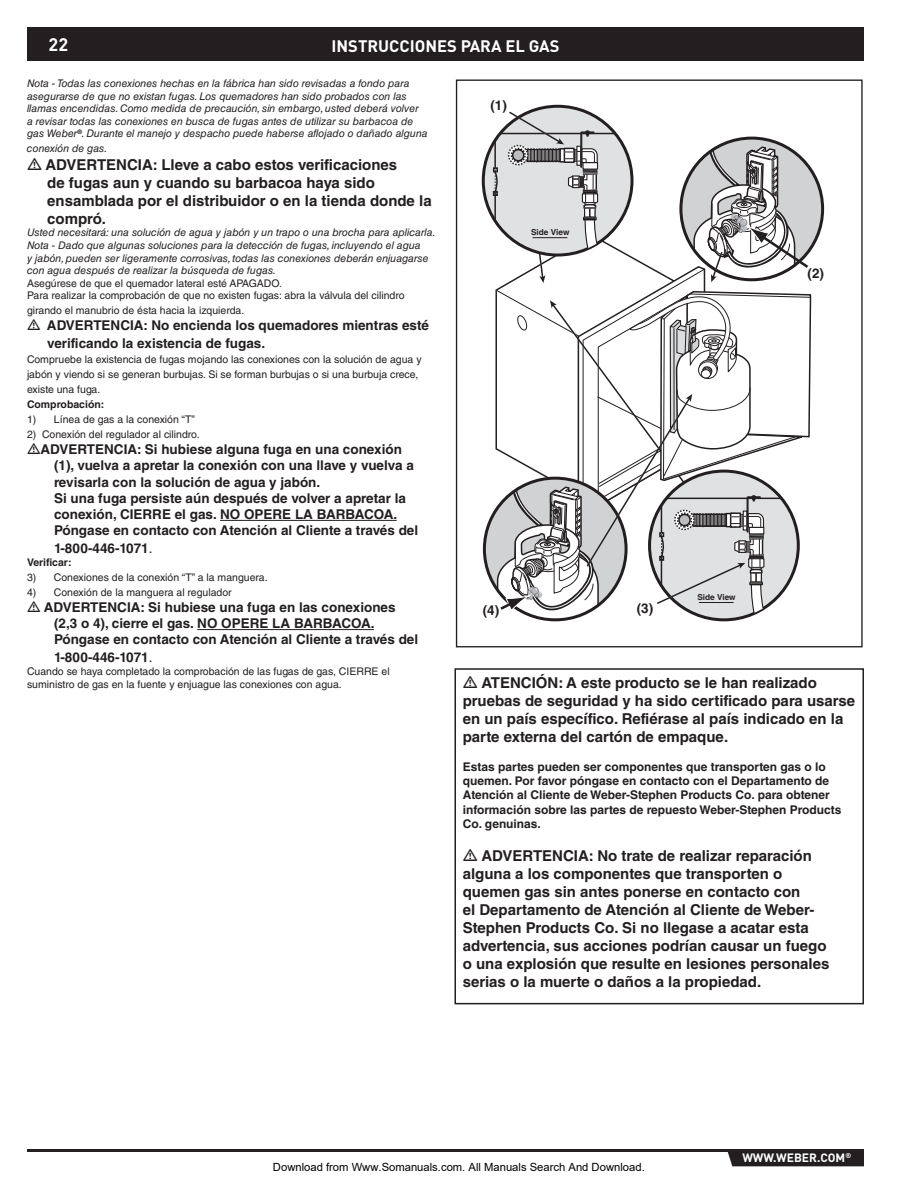
<style>
.page{position:relative;width:918px;height:1188px;background:#fff}
.page>*{position:absolute;margin:0;border:0;box-sizing:border-box;transform-origin:0 0}
.t1{font:18px "DI Nkerned";color:#fff}
.t2{font:16.5px "DI Nkerned";color:#fff}
.t3{font:700 15px/18px "Helvetica LT Std";color:#231f20}
.t4{font:700 13.5px/16.2px "Helvetica LT Std";color:#231f20}
.t5{font:700 13.5px "Helvetica";color:#231f20}
.t6{font:700 12px/14.4px "Helvetica LT Std";color:#231f20}
.t7{font:12px "DI Nkerned";color:#fff}
.t8{font:11.25px "Arial";color:#000}
.t9{font:italic 10.5px/12.6px "Helvetica LT Std";color:#231f20}
.t10{font:10.5px/12.6px "Helvetica LT Std";color:#231f20}
.t11{font:700 10.5px "Helvetica LT Std";color:#231f20}
.t12{font:700 8.25px "Helvetica";color:#231f20}
.s1{font-weight:400}
</style>
<div class="page">
<div style="left:27px;top:27px;width:837px;height:33px;background:#231f20"></div>
<hr style="left:27px;top:1149px;width:702px;height:3px;background:#231f20">
<div style="left:727px;top:1149px;width:137px;height:17px;background:#231f20"></div>
<hr style="left:220px;top:520px;width:177px;height:1px;background:#231f20">
<hr style="left:197px;top:629px;width:177px;height:1px;background:#231f20">
<svg style="left:681px;top:138px;width:141px;height:142px"></svg>
<svg style="left:493px;top:60px;width:319px;height:562px"></svg>
<div style="left:455px;top:668px;width:409px;height:336px;border:2px solid #231f20"></div>
<p class="t1" style="left:49px;top:38px;width:21px">22</p>
<p class="t2" style="left:332px;top:40px;width:229px">INSTRUCCIONES PARA EL GAS</p>
<p class="t9" style="left:27px;top:78px;width:402px">Nota - Todas las conexiones hechas en la fábrica han sido revisadas a fondo para asegurarse de que no existan fugas. Los quemadores han sido probados con las llamas encendidas. Como medida de precaución, sin embargo, usted deberá volver<br>a revisar todas las conexiones en busca de fugas antes de utilizar su barbacoa de gas Weber<sup>®</sup>. Durante el manejo y despacho puede haberse aflojado o dañado alguna</p>
<p class="t9" style="left:27px;top:143px;width:82px">conexión de gas.</p>
<p class="t3" style="left:45px;top:157px;width:388px">ADVERTENCIA: Lleve a cabo estos verificaciones<br>de fugas aun y cuando su barbacoa haya sido ensamblada por el distribuidor o en la tienda donde la compró.</p>
<p class="t9" style="left:27px;top:227px;width:410px">Usted necesitará: una solución de agua y jabón y un trapo o una brocha para aplicarla.<br>Nota - Dado que algunas soluciones para la detección de fugas, incluyendo el agua<br>y jabón, pueden ser ligeramente corrosivas, todas las conexiones deberán enjuagarse con agua después de realizar la búsqueda de fugas.</p>
<p class="t10" style="left:27px;top:278px;width:379px">Asegúrese de que el quemador lateral esté APAGADO.<br>Para realizar la comprobación de que no existen fugas: abra la válvula del cilindro</p>
<p class="t10" style="left:27px;top:305px;width:219px">girando el manubrio de ésta hacia la izquierda.</p>
<p class="t4" style="left:47px;top:317px;width:383px;line-height:18px">ADVERTENCIA: No encienda los quemadores mientras esté verificando la existencia de fugas.</p>
<p class="t10" style="left:27px;top:353px;width:396px;line-height:15px">Compruebe la existencia de fugas mojando las conexiones con la solución de agua y jabón y viendo si se generan burbujas. Si se forman burbujas o si una burbuja crece, existe una fuga.</p>
<p class="t11" style="left:27px;top:401px;width:79px">Comprobación:</p>
<p class="t10" style="left:27px;top:414px;width:169px">1) Línea de gas a la conexión “T”</p>
<p class="t10" style="left:27px;top:429px;width:174px">2) Conexión del regulador al cilindro.</p>
<p class="t4" style="left:54px;top:442px;width:366px;text-indent:-14px">ADVERTENCIA: Si hubiese alguna fuga en una conexión (1), vuelva a apretar la conexión con una llave y vuelva a revisarla con la solución de agua y jabón.<br>Si una fuga persiste aún después de volver a apretar la conexión, CIERRE el gas. NO OPERE LA BARBACOA.<br>Póngase en contacto con Atención al Cliente a través del</p>
<p class="t4" style="left:54px;top:541px;width:100px">1-800-446-1071<span class="s1">.</span></p>
<p class="t11" style="left:27px;top:558px;width:46px">Verificar:</p>
<p class="t10" style="left:27px;top:572px;width:242px">3) Conexiones de la conexión “T” a la manguera.</p>
<p class="t10" style="left:27px;top:587px;width:206px">4) Conexión de la manguera al regulador</p>
<p class="t4" style="left:54px;top:600px;width:366px;text-indent:-10px">ADVERTENCIA: Si hubiese una fuga en las conexiones (2,3 o 4), cierre el gas. NO OPERE LA BARBACOA.<br>Póngase en contacto con Atención al Cliente a través del</p>
<p class="t4" style="left:54px;top:651px;width:100px">1-800-446-1071<span class="s1">.</span></p>
<p class="t10" style="left:27px;top:666px;width:364px">Cuando se haya completado la comprobación de las fugas de gas, CIERRE el suministro de gas en la fuente y enjuague las conexiones con agua.</p>
<p class="t5" style="left:490px;top:100px;width:18px">(1)</p>
<p class="t12" style="left:531px;top:229px;width:40px">Side View</p>
<p class="t5" style="left:808px;top:268px;width:18px">(2)</p>
<p class="t5" style="left:483px;top:605px;width:18px">(4)</p>
<p class="t5" style="left:637px;top:604px;width:18px">(3)</p>
<p class="t12" style="left:697px;top:594px;width:40px">Side View</p>
<p class="t3" style="left:463px;top:675px;width:394px;text-indent:19px">ATENCIÓN: A este producto se le han realizado pruebas de seguridad y ha sido certificado para usarse en un país específico. Refiérase al país indicado en la parte externa del cartón de empaque.</p>
<p class="t6" style="left:463px;top:760px;width:380px">Estas partes pueden ser componentes que transporten gas o lo quemen. Por favor póngase en contacto con el Departamento de Atención al Cliente de Weber-Stephen Products Co. para obtener información sobre las partes de repuesto Weber-Stephen Products Co. genuinas.</p>
<p class="t3" style="left:463px;top:848px;width:368px;text-indent:19px">ADVERTENCIA: No trate de realizar reparación alguna a los componentes que transporten o quemen gas sin antes ponerse en contacto con<br>el Departamento de Atención al Cliente de Weber-Stephen Products Co. Si no llegase a acatar esta advertencia, sus acciones podrían causar un fuego o una explosión que resulte en lesiones personales serias o la muerte o daños a la propiedad.</p>
<p class="t8" style="left:273px;top:1160px;width:373px">Download from Www.Somanuals.com. All Manuals Search And Download.</p>
<p class="t7" style="left:742px;top:1154px;width:110px">WWW.WEBER.COM<sup>®</sup></p>
</div>
